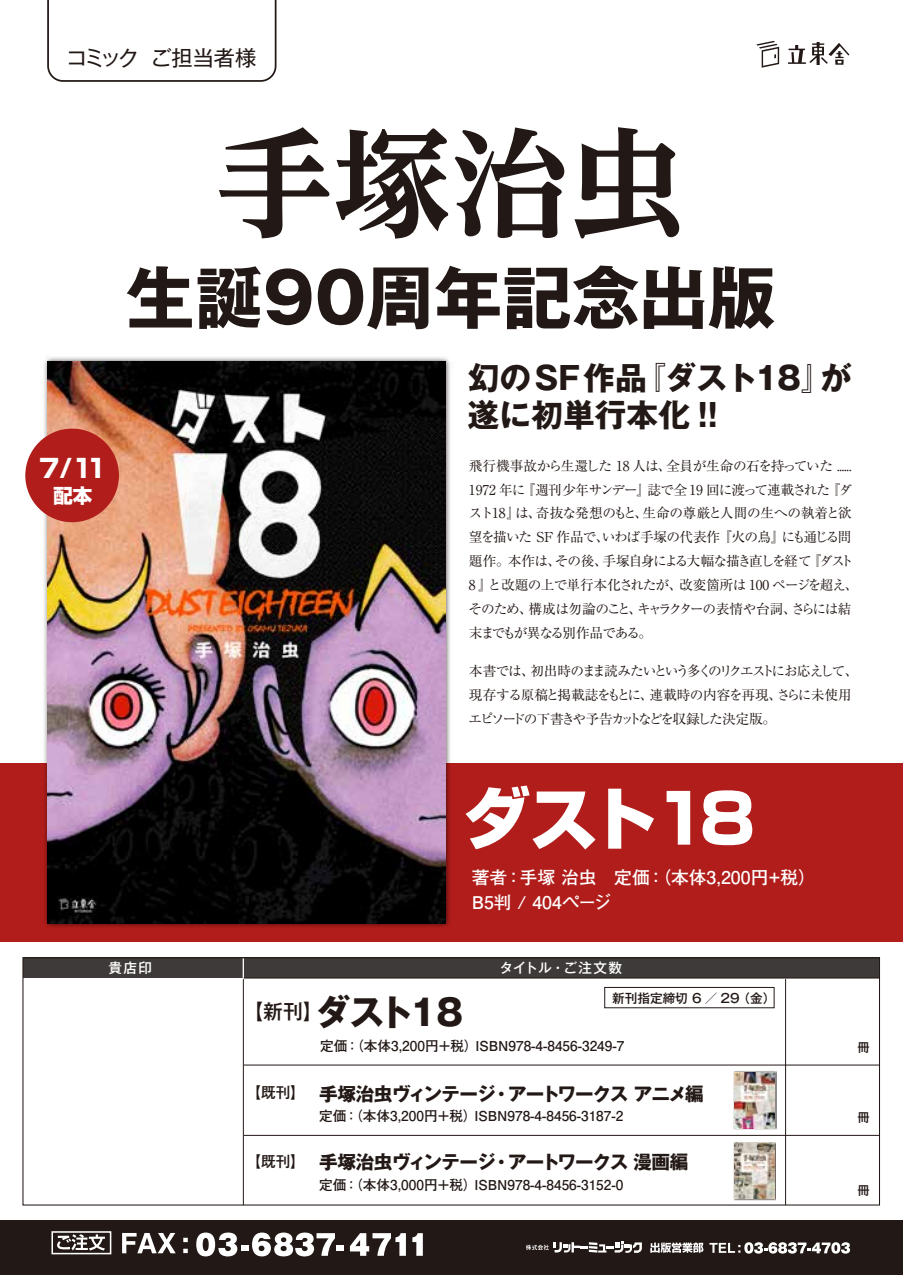
<style>
.page{position:relative;width:903px;height:1275px;background:#fff}
.page>*{position:absolute;margin:0;border:0;box-sizing:border-box;transform-origin:0 0}
.t1{font:700 68.25px "Gothic MB101 Pro";color:#221815}
.t2{font:800 68.25px "Shin Go Pro";letter-spacing:-.1em;color:#fff}
.t3{font:700 36.05px "Gothic MB101 Pro";letter-spacing:-.09em;color:#221815}
.t4{font:700 31.68px/37.3px "Gothic MB101 Pro";color:#221815}
.t5{font:800 25.55px "Shin Go Pro";color:#fff}
.t6{font:21.18px "Gothic MB101 Pro";letter-spacing:-.01em;color:#221815}
.t7{font:300 19.78px "Gothic MB101 Pro";color:#221815}
.t8{font:800 19.43px "Shin Go Pro";color:#fff}
.t9{font:700 18.55px "Gothic MB101 Pro";letter-spacing:-.05em;color:#221815}
.t10{font:700 17.5px/24.3px "Futo Go B101 Pro";color:#fff}
.t11{font:300 14.53px "Gothic MB101 Pro";color:#221815}
.t12{font:13.65px/23.8px "Ryumin Pro";letter-spacing:-.055em;color:#221815}
.t13{font:700 13.65px "Futo Go B101 Pro";color:#221815}
.t14{font:13.65px/23.8px "Ryumin Pro";letter-spacing:-.105em;color:#221815}
.t15{font:500 13.65px "Gothic MB101 Pro";letter-spacing:.055em;color:#fff}
.t16{font:500 13.65px "Gothic MB101 Pro";letter-spacing:.095em;color:#fff}
.t17{font:500 12.6px "Gothic MB101 Pro";color:#221815}
.t18{font:500 12.25px "Gothic MB101 Pro";color:#221815}
.s1{font-weight:500}
</style>
<div class="page">
<div style="left:0;top:763px;width:903px;height:179px;background:#b11d1a"></div>
<img style="left:41px;top:357px;width:409px;height:570px">
<img style="left:48px;top:361px;width:398px;height:562px">
<img style="left:733px;top:1071px;width:43px;height:59px">
<img style="left:735px;top:1072px;width:39px;height:56px">
<img style="left:733px;top:1142px;width:43px;height:59px">
<img style="left:734px;top:1142px;width:40px;height:57px">
<svg style="left:219px;top:127px;width:110px;height:111px"></svg>
<svg style="left:336px;top:128px;width:112px;height:111px"></svg>
<svg style="left:455px;top:127px;width:109px;height:111px"></svg>
<svg style="left:574px;top:127px;width:105px;height:111px"></svg>
<div style="left:25px;top:429px;width:94px;height:93px;background:#b11d1a;border-radius:50%"></div>
<svg style="left:47px;top:0;width:230px;height:82px"></svg>
<div style="left:23px;top:958px;width:856px;height:20px;background:#3e3a39"></div>
<div style="left:22px;top:957px;width:858px;height:248px;border:1px solid #221815"></div>
<div style="left:604px;top:987px;width:170px;height:21px;border:1px solid #221815"></div>
<hr style="left:243px;top:979px;width:1px;height:226px;background:#221815">
<svg style="left:243px;top:958px;width:1px;height:21px"></svg>
<hr style="left:244px;top:978px;width:635px;height:1px;background:#221815">
<hr style="left:244px;top:1135px;width:635px;height:1px;background:#221815">
<hr style="left:785px;top:979px;width:1px;height:226px;background:#221815">
<hr style="left:244px;top:1065px;width:635px;height:1px;background:#221815">
<svg style="left:788px;top:42px;width:61px;height:23px"></svg>
<svg style="left:756px;top:41px;width:23px;height:27px"></svg>
<div style="left:0;top:1220px;width:903px;height:55px;background:#221815"></div>
<svg style="left:526px;top:1241px;width:116px;height:12px"></svg>
<svg style="left:650px;top:1242px;width:53px;height:11px"></svg>
<svg style="left:122px;top:1233px;width:54px;height:20px"></svg>
<svg style="left:183px;top:1249px;width:5px;height:4px"></svg>
<svg style="left:183px;top:1238px;width:5px;height:4px"></svg>
<svg style="left:57px;top:1234px;width:48px;height:16px"></svg>
<div style="left:51px;top:1231px;width:60px;height:23px;border:2px solid #fff"></div>
<svg style="left:196px;top:1232px;width:41px;height:24px"></svg>
<div style="left:241px;top:1245px;width:8px;height:5px;background:#fff"></div>
<svg style="left:252px;top:1232px;width:83px;height:24px"></svg>
<div style="left:336px;top:1245px;width:8px;height:5px;background:#fff"></div>
<svg style="left:350px;top:1233px;width:56px;height:23px"></svg>
<svg style="left:412px;top:1233px;width:11px;height:23px"></svg>
<svg style="left:709px;top:1242px;width:141px;height:12px"></svg>
<h3 class="t6" style="left:66px;top:40px;width:192px">コミック ご担当者様</h3>
<h1 class="t1" style="left:126px;top:241px;width:650px">生誕90周年記念出版</h1>
<h3 class="t5" style="left:39px;top:448px;width:70px">7/11</h3>
<h3 class="t8" style="left:54px;top:480px;width:40px">配本</h3>
<p class="t16" style="left:108px;top:957px;width:45px">貴店印</p>
<h3 class="t4" style="left:468px;top:355px;width:385px">幻のSF作品『ダスト18』が遂に初単行本化 !!</h3>
<p class="t12" style="left:468px;top:453px;width:391px">飛行機事故から生還した 18 人は、全員が生命の石を持っていた ......<br>1972 年に『週刊少年サンデー』誌で全 19 回に渡って連載された『ダスト18』は、奇抜な発想のもと、生命の尊厳と人間の生への執着と欲望を描いた SF 作品で、いわば手塚の代表作『火の鳥』にも通じる問題作。本作は、その後、手塚自身による大幅な描き直しを経て『ダスト8 』と改題の上で単行本化されたが、改変箇所は 100 ページを超え、そのため、構成は勿論のこと、キャラクターの表情や台詞、さらには結末までもが異なる別作品である。</p>
<p class="t14" style="left:469px;top:658px;width:391px">本書では、初出時のまま読みたいという多くのリクエストにお応えして、現存する原稿と掲載誌をもとに、連載時の内容を再現、さらに未使用エピソードの下書きや予告カットなどを収録した決定版。</p>
<h1 class="t2" style="left:462px;top:765px;width:295px">ダスト18</h1>
<p class="t10" style="left:472px;top:863px;width:346px">著者：手塚 治虫　定価：（本体3,200円+税）<br>B5判 / 404ページ　</p>
<h3 class="t7" style="left:243px;top:995px;width:81px">【<span class="s1">新刊</span>】</h3>
<p class="t15" style="left:499px;top:957px;width:124px">タイトル・ご注文数</p>
<p class="t17" style="left:612px;top:987px;width:164px">新刊指定締切 6 ／ 29 （金）</p>
<h2 class="t3" style="left:314px;top:982px;width:150px">ダスト18</h2>
<p class="t13" style="left:320px;top:1035px;width:306px">定価：（本体3,200円＋税）ISBN978-4-8456-3249-7</p>
<p class="t11" style="left:246px;top:1080px;width:60px">【<span class="s1">既刊</span>】</p>
<p class="t11" style="left:246px;top:1150px;width:60px">【<span class="s1">既刊</span>】</p>
<h3 class="t9" style="left:319px;top:1078px;width:386px">手塚治虫ヴィンテージ・アートワークス アニメ編</h3>
<p class="t13" style="left:319px;top:1105px;width:306px">定価：（本体3,200円＋税）ISBN978-4-8456-3187-2</p>
<h3 class="t9" style="left:319px;top:1147px;width:371px">手塚治虫ヴィンテージ・アートワークス 漫画編</h3>
<p class="t13" style="left:319px;top:1174px;width:306px">定価：（本体3,000円＋税）ISBN978-4-8456-3152-0</p>
<p class="t18" style="left:857px;top:1037px;width:14px">冊</p>
<p class="t18" style="left:857px;top:1107px;width:14px">冊</p>
<p class="t18" style="left:857px;top:1180px;width:14px">冊</p>
</div>
